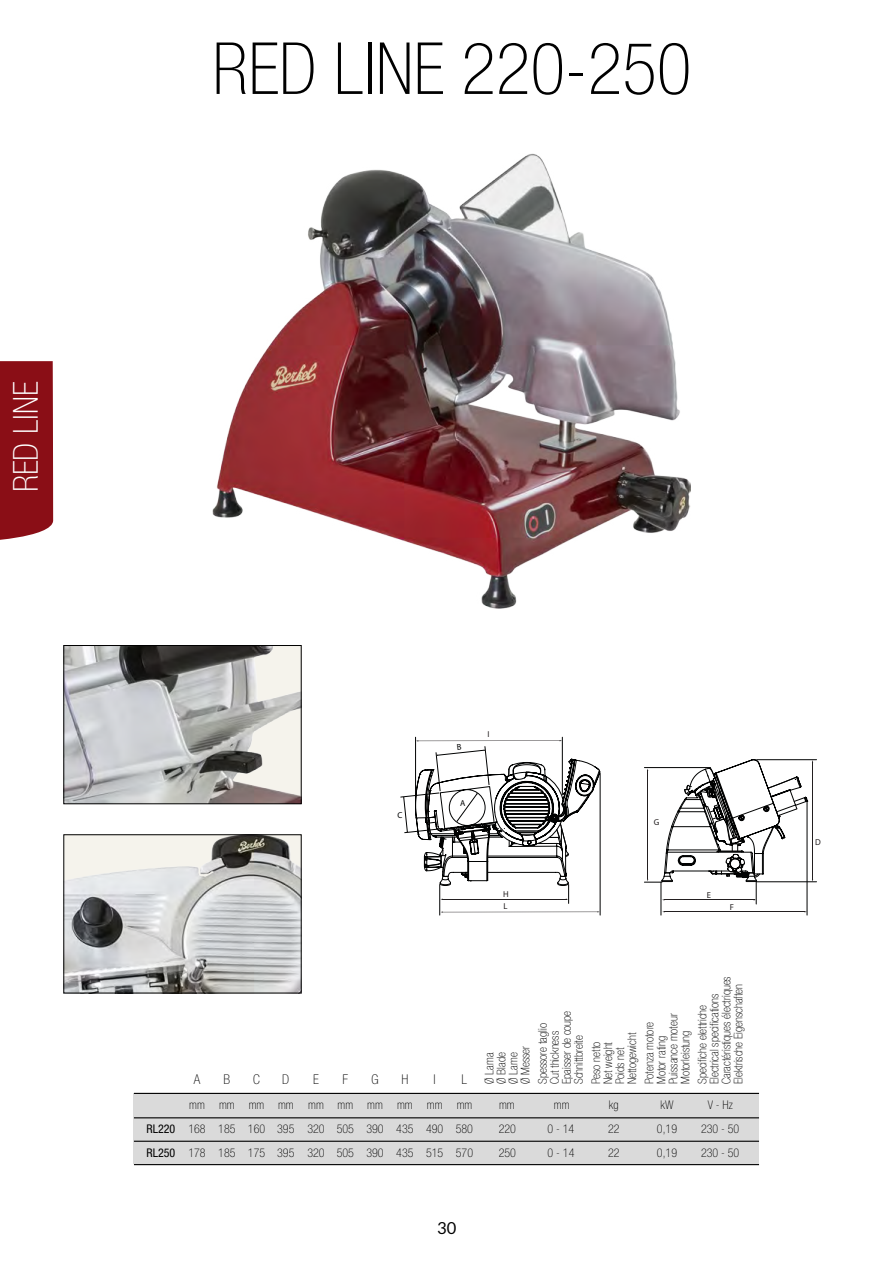
<style>
.page{position:relative;width:893px;height:1263px;background:#fff}
.page>*{position:absolute;margin:0;border:0;box-sizing:border-box;transform-origin:0 0}
.t1{font:100 condensed 72px "Helvetica Neue LT Std";color:#000}
.t2{font:100 condensed 34.5px "Helvetica Neue LT Std";color:#fff}
.t3{font:16.5px "Lato";color:#000}
.t4{font:100 condensed 13.5px "Helvetica Neue LT Std";color:#000}
.t5{font:100 condensed 12px/12px "Helvetica Neue LT Std";color:#000}
.t6{font:condensed 12px "Helvetica Neue LT Std";color:#000}
.t7{font:8.55px "Myriad Pro";color:#231f20}
.t8{font:8.55px "Myriad Pro";color:#010202}
.s1{font-weight:400}
</style>
<div class="page">
<div style="left:0;top:361px;width:53px;height:179px;background:#8a0e16"></div>
<img style="left:212px;top:153px;width:479px;height:455px">
<hr style="left:664px;top:911px;width:141px;height:1px;background:#231f20">
<hr style="left:756px;top:881px;width:60px;height:1px;background:#010202">
<hr style="left:757px;top:759px;width:59px;height:1px;background:#010202">
<hr style="left:415px;top:737px;width:1px;height:58px;background:#010202">
<hr style="left:562px;top:737px;width:1px;height:58px;background:#010202">
<hr style="left:442px;top:912px;width:156px;height:1px;background:#231f20">
<svg style="left:644px;top:759px;width:169px;height:145px"></svg>
<hr style="left:807px;top:802px;width:1px;height:113px;background:#010202">
<hr style="left:661px;top:882px;width:1px;height:33px;background:#010202">
<hr style="left:600px;top:773px;width:1px;height:142px;background:#010202">
<hr style="left:439px;top:884px;width:1px;height:31px;background:#010202">
<div style="left:134px;top:1093px;width:625px;height:71px;background:#dadada"></div>
<hr style="left:134px;top:1093px;width:625px;height:1px;background:#000">
<hr style="left:134px;top:1117px;width:625px;height:1px;background:#000">
<hr style="left:134px;top:1141px;width:625px;height:1px;background:#000">
<img style="left:65px;top:647px;width:235px;height:155px">
<div style="left:63px;top:645px;width:239px;height:159px;border:1px solid #000"></div>
<img style="left:65px;top:836px;width:235px;height:155px">
<div style="left:63px;top:834px;width:239px;height:159px;border:1px solid #000"></div>
<hr style="left:134px;top:1164px;width:625px;height:1px;background:#000">
<svg style="left:400px;top:740px;width:200px;height:163px"></svg>
<h1 class="t1" style="left:212px;top:28px;width:481px">RED LINE 220-250</h1>
<h2 class="t2" style="left:6px;top:492px;width:113px;rotate:-90deg">RED LINE</h2>
<p class="t8" style="left:398px;top:810px;width:6px">C</p>
<p class="t7" style="left:488px;top:729px;width:4px">I</p>
<p class="t8" style="left:460px;top:798px;width:7px">A</p>
<p class="t7" style="left:654px;top:817px;width:7px">G</p>
<p class="t7" style="left:503px;top:889px;width:7px">H</p>
<p class="t7" style="left:707px;top:889px;width:6px">E</p>
<p class="t7" style="left:503px;top:900px;width:6px">L</p>
<p class="t7" style="left:730px;top:902px;width:6px">F</p>
<p class="t5" style="left:696px;top:1084px;width:109px;rotate:-90deg">Specifiche elettriche<br>Electrical specifications<br>Caractéristiques électriques<br>Elektrische Eigenschaften</p>
<p class="t5" style="left:708px;top:1099px;width:27px">V - Hz</p>
<p class="t5" style="left:536px;top:1084px;width:75px;rotate:-90deg">Spessore taglio<br>Cut thickness<br>Epaisser de coupe<br>Schnittbreite</p>
<p class="t5" style="left:643px;top:1084px;width:72px;rotate:-90deg">Potenza motore<br>Motor rating<br>Puissance moteur<br>Motorleistung</p>
<p class="t5" style="left:657px;top:1093px;width:22px;line-height:23.7px">kW<br>0,19</p>
<p class="t5" style="left:590px;top:1084px;width:53px;rotate:-90deg">Peso netto<br>Net weight<br>Poids net<br>Nettogewicht</p>
<p class="t5" style="left:483px;top:1084px;width:40px;rotate:-90deg">Ø Lama<br>Ø Blade<br>Ø Lame<br>Ø Messer</p>
<p class="t4" style="left:194px;top:1072px;width:8px">A</p>
<p class="t4" style="left:224px;top:1072px;width:8px">B</p>
<p class="t4" style="left:253px;top:1072px;width:8px">C</p>
<p class="t4" style="left:282px;top:1072px;width:9px">D</p>
<p class="t4" style="left:313px;top:1072px;width:7px">E</p>
<p class="t4" style="left:343px;top:1072px;width:7px">F</p>
<p class="t4" style="left:372px;top:1072px;width:9px">G</p>
<p class="t4" style="left:401px;top:1072px;width:9px">H</p>
<p class="t4" style="left:434px;top:1072px;width:4px">I</p>
<p class="t4" style="left:462px;top:1072px;width:7px">L</p>
<p class="t5" style="left:188px;top:1093px;width:286px;line-height:23.7px">mm mm mm mm mm mm mm mm mm mm<br>168 185 160 395 320 505 390 435 490 580</p>
<p class="t5" style="left:499px;top:1093px;width:19px;line-height:23.7px">mm<br>220</p>
<p class="t5" style="left:548px;top:1093px;width:28px;line-height:23.7px;text-align:center">mm<br>0 - 14</p>
<p class="t5" style="left:608px;top:1093px;width:13px;line-height:23.7px">kg<br>22</p>
<p class="t6" style="left:147px;top:1122px;width:30px">RL220</p>
<p class="t5" style="left:701px;top:1123px;width:40px">230 - 50</p>
<p class="t5" style="left:147px;top:1146px;width:328px"><span class="s1">RL250</span> 178 185 175 395 320 505 390 435 515 570</p>
<p class="t5" style="left:499px;top:1146px;width:19px">250</p>
<p class="t5" style="left:548px;top:1146px;width:28px">0 - 14</p>
<p class="t5" style="left:608px;top:1146px;width:13px">22</p>
<p class="t5" style="left:657px;top:1146px;width:22px">0,19</p>
<p class="t5" style="left:701px;top:1146px;width:40px">230 - 50</p>
<h3 class="t3" style="left:437px;top:1218px;width:21px">30</h3>
<p class="t7" style="left:815px;top:837px;width:7px">D</p>
</div>
